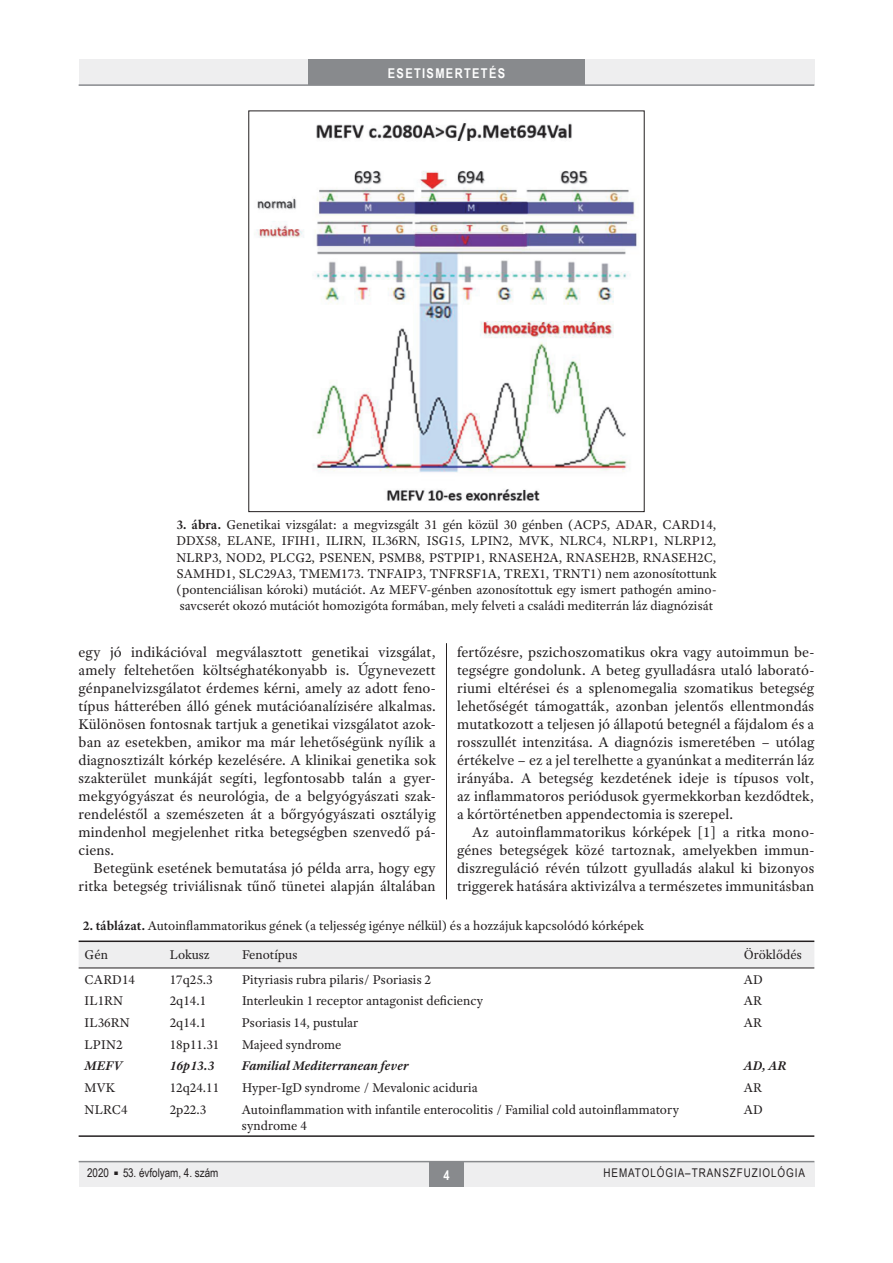
<style>
.page{position:relative;width:893px;height:1263px;background:#fff}
.page>*{position:absolute;margin:0;border:0;box-sizing:border-box;transform-origin:0 0}
.t1{font:15px/18px "Adobe Text Pro";letter-spacing:.005em;color:#231f20;text-align:justify}
.t2{font:13.5px/16.2px "Adobe Text Pro";color:#231f20}
.t3{font:italic 700 13.5px "Adobe Text Pro";color:#231f20}
.t4{font:700 13.5px "Arial Narrow";letter-spacing:.1em;color:#fff}
.t5{font:12px "Arial Narrow";letter-spacing:.08em;color:#231f20}
.t6{font:12px "Arial Narrow";color:#231f20}
.s1{font-weight:700}
</style>
<div class="page">
<div style="left:79px;top:1161px;width:735px;height:25px;background:#eeeeef"></div>
<hr style="left:79px;top:1161px;width:735px;height:1px;background:#888a8d">
<div style="left:430px;top:1161px;width:34px;height:25px;background:#888a8d"></div>
<div style="left:79px;top:60px;width:735px;height:25px;background:#eeeeef"></div>
<div style="left:308px;top:60px;width:277px;height:25px;background:#888a8d"></div>
<hr style="left:79px;top:84px;width:735px;height:2px;background:#888a8d">
<hr style="left:446px;top:643px;width:1px;height:256px;background:#231f20">
<img style="left:256px;top:123px;width:381px;height:378px">
<svg style="left:79px;top:942px;width:735px;height:26px;background:#e9e9ea"></svg>
<hr style="left:79px;top:968px;width:735px;height:1px;background:#231f20">
<hr style="left:79px;top:941px;width:735px;height:1px;background:#231f20">
<hr style="left:79px;top:1135px;width:735px;height:2px;background:#231f20">
<p class="t4" style="left:388px;top:65px;width:119px">ESETISMERTETÉS</p>
<p class="t2" style="left:176px;top:518px;width:542px;text-align:justify"><span class="s1">3. ábra.</span> Genetikai vizsgálat: a megvizsgált 31 gén közül 30 génben (ACP5, ADAR, CARD14, DDX58, ELANE, IFIH1, ILIRN, IL36RN, ISG15, LPIN2, MVK, NLRC4, NLRP1, NLRP12, NLRP3, NOD2, PLCG2, PSENEN, PSMB8, PSTPIP1, RNASEH2A, RNASEH2B, RNASEH2C, SAMHD1, SLC29A3, TMEM173. TNFAIP3, TNFRSF1A, TREX1, TRNT1) nem azonosítottunk (pontenciálisan kóroki) mutációt. Az MEFV-génben azonosítottuk egy ismert pathogén amino&shy;savcserét okozó mutációt homozigóta formában, mely felveti a családi mediterrán láz diagnózisát</p>
<p class="t1" style="left:79px;top:645px;width:359px">egy jó indiká cióval megválasztott genetikai vizsgálat, amely feltehetően költséghatékonyabb is. Úgynevezett génpanelvizsgálatot érdemes kérni, amely az adott feno&shy;típus hátterében álló gének mutációanalízisére alkalmas.<br>Különösen fontosnak tartjuk a genetikai vizsgálatot azok&shy;ban az esetekben, amikor ma már lehetőségünk nyílik a diagnosztizált kórkép kezelésére. A klinikai genetika sok szakterület munkáját segíti, legfontosabb talán a gyer&shy;mekgyógyászat és neurológia, de a belgyógyászati szak&shy;rendeléstől a szemészeten át a bőrgyógyászati osztályig mindenhol megjelenhet ritka betegségben szenvedő pá&shy;ciens.</p>
<p class="t1" style="left:79px;top:861px;width:359px;text-align:right">Betegünk esetének bemutatása jó példa arra, hogy egy ritka betegség triviálisnak tűnő tünetei alapján általában</p>
<p class="t1" style="left:457px;top:645px;width:359px">fertőzésre, pszichoszomatikus okra vagy autoimmun be&shy;tegségre gondolunk. A beteg gyulladásra utaló laborató&shy;riumi eltérései és a splenomegalia szomatikus betegség lehetőségét támogatták, azonban jelentős ellentmondás mutatkozott a teljesen jó állapotú betegnél a fájdalom és a rosszullét intenzitása. A diagnózis ismeretében – utólag értékelve – ez a jel terelhette a gyanúnkat a mediterrán láz irányába. A betegség kezdetének ideje is típusos volt, az inflammatoros periódusok gyermekkorban kezdődtek, a kórtörténetben appendectomia is szerepel.</p>
<p class="t1" style="left:457px;top:825px;width:359px;text-indent:15px">Az autoinflammatorikus kórképek [1] a ritka mono&shy;génes betegségek közé tartoznak, amelyekben immun&shy;diszreguláció révén túlzott gyulladás alakul ki bizonyos triggerek hatására aktivizálva a természetes immunitásban</p>
<p class="t2" style="left:83px;top:913px;width:562px;line-height:29.1px"><span class="s1">2. táblázat.</span> Autoinflammatorikus gének (a teljesség igénye nélkül) és a hozzájuk kapcsolódó kórképek<br>Gén</p>
<p class="t2" style="left:170px;top:948px;width:42px">Lokusz</p>
<p class="t2" style="left:242px;top:948px;width:57px">Fenotípus</p>
<p class="t2" style="left:744px;top:948px;width:60px">Öröklődés</p>
<p class="t2" style="left:85px;top:972px;width:52px">CARD14</p>
<p class="t2" style="left:170px;top:972px;width:45px">17q25.3</p>
<p class="t2" style="left:242px;top:972px;width:190px">Pityriasis rubra pilaris/ Psoriasis 2</p>
<p class="t2" style="left:744px;top:972px;width:21px">AD</p>
<p class="t2" style="left:85px;top:994px;width:40px">IL1RN</p>
<p class="t2" style="left:170px;top:994px;width:38px">2q14.1</p>
<p class="t2" style="left:242px;top:994px;width:243px">Interleukin 1 receptor antagonist deficiency</p>
<p class="t2" style="left:744px;top:994px;width:20px">AR</p>
<p class="t2" style="left:85px;top:1016px;width:47px">IL36RN</p>
<p class="t2" style="left:170px;top:1016px;width:38px">2q14.1</p>
<p class="t2" style="left:242px;top:1016px;width:118px">Psoriasis 14, pustular</p>
<p class="t2" style="left:744px;top:1016px;width:20px">AR</p>
<p class="t2" style="left:85px;top:1037px;width:39px">LPIN2</p>
<p class="t2" style="left:170px;top:1037px;width:51px">18p11.31</p>
<p class="t2" style="left:242px;top:1037px;width:101px">Majeed syndrome</p>
<p class="t3" style="left:85px;top:1061px;width:39px">MEFV</p>
<p class="t3" style="left:170px;top:1061px;width:47px">16p13.3</p>
<p class="t3" style="left:242px;top:1061px;width:168px">Familial Mediterranean fever</p>
<p class="t3" style="left:744px;top:1061px;width:44px">AD, AR</p>
<p class="t2" style="left:85px;top:1081px;width:32px">MVK</p>
<p class="t2" style="left:170px;top:1081px;width:51px">12q24.11</p>
<p class="t2" style="left:242px;top:1081px;width:237px">Hyper-IgD syndrome / Mevalonic aciduria</p>
<p class="t2" style="left:744px;top:1081px;width:20px">AR</p>
<p class="t2" style="left:85px;top:1102px;width:45px">NLRC4</p>
<p class="t2" style="left:170px;top:1102px;width:38px">2p22.3</p>
<p class="t2" style="left:242px;top:1102px;width:439px">Autoinflammation with infantile enterocolitis / Familial cold autoinflammatory syndrome 4</p>
<p class="t2" style="left:744px;top:1102px;width:21px">AD</p>
<p class="t6" style="left:87px;top:1166px;width:133px">2020 <sup>■</sup> 53. évfolyam, 4. szám</p>
<p class="t4" style="left:444px;top:1167px;width:8px">4</p>
<p class="t5" style="left:603px;top:1166px;width:203px">HEMATOLÓGIA–TRANSZFUZIOLÓGIA</p>
</div>
